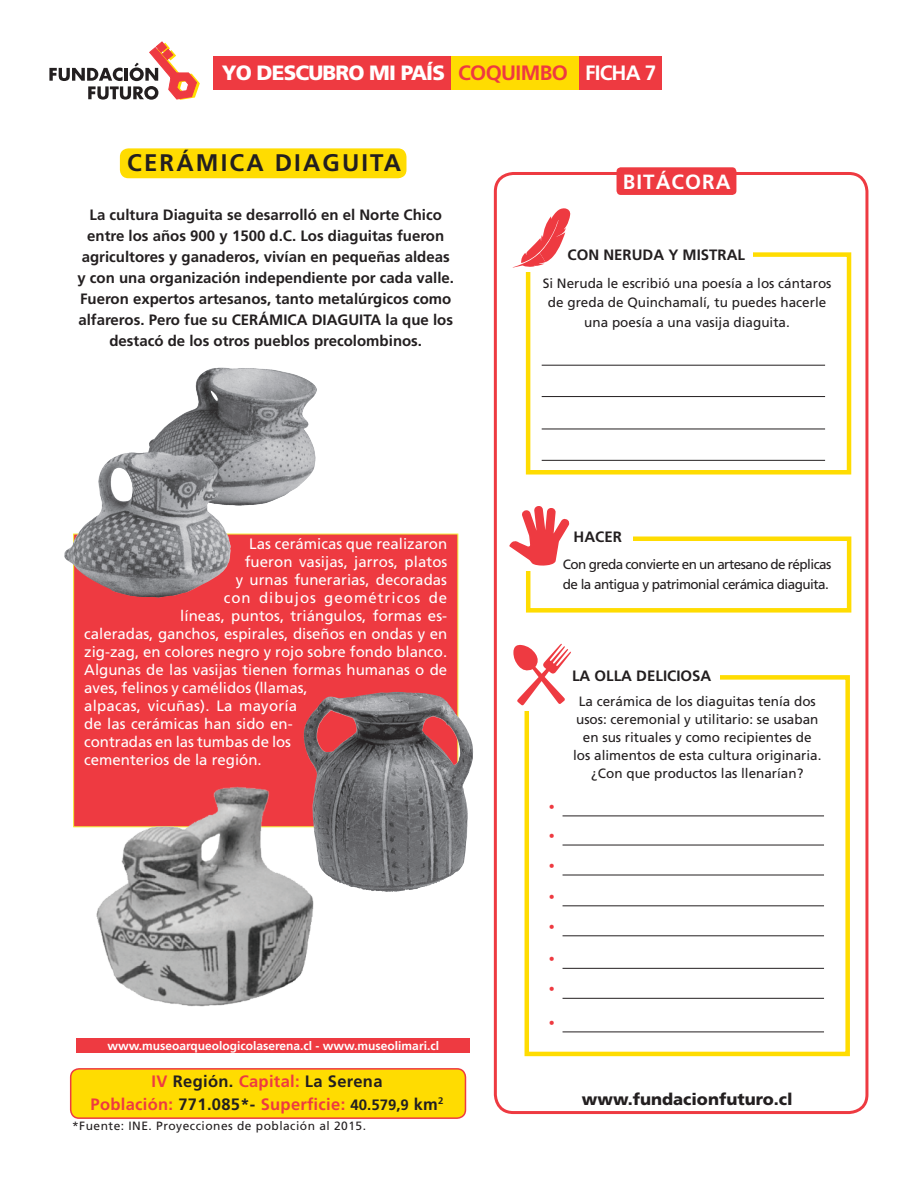
<style>
.page{position:relative;width:918px;height:1188px;background:#fff}
.page>*{position:absolute;margin:0;border:0;box-sizing:border-box;transform-origin:0 0}
.t1{font:700 24px "Frutiger";letter-spacing:.09em;color:#231f20}
.t2{font:900 20.7px "Frutiger";letter-spacing:-.04em;color:#fff}
.t3{font:700 20.7px "Frutiger";letter-spacing:-.03em;color:#ee3a41}
.t4{font:700 20.7px "Frutiger";letter-spacing:-.04em;color:#fff}
.t5{font:700 20.55px "Frutiger";letter-spacing:.05em;color:#fff}
.t6{font:700 16.5px/23.1px "Frutiger";letter-spacing:.02em;color:#ee3a41;text-align:center}
.t7{font:900 16.5px "Frutiger";color:#231f20}
.t8{font:15px "Frutiger";color:#fff}
.t9{font:700 15px/21px "Frutiger";color:#231f20;text-align:center}
.t10{font:15px "Frutiger";letter-spacing:.07em;color:#fff}
.t11{font:13.5px/18px "Frutiger";color:#231f20;text-align:center}
.t12{font:13.5px/19.5px "Frutiger";letter-spacing:-.04em;color:#231f20}
.t13{font:700 12px "Frutiger";color:#fff}
.t14{font:12px "Frutiger";letter-spacing:.04em;color:#231f20}
.t15{font:700 12px "Frutiger";color:#ee3a41}
.s1{color:#231f20}
.s2{font-size:15px;color:#231f20}
</style>
<div class="page">
<div style="left:77px;top:1038px;width:393px;height:15px;background:#ee3a41"></div>
<div style="left:71px;top:1069px;width:394px;height:49px;background:#ffdc01;border-radius:9px"></div>
<div style="left:70px;top:1068px;width:396px;height:51px;border:2px solid #ee3a41;border-radius:9px"></div>
<div style="left:494px;top:172px;width:374px;height:942px;border:3px solid #ee3a41;border-radius:18px"></div>
<div style="left:526px;top:537px;width:325px;height:76px;border:4px solid #ffdc01"></div>
<div style="left:520px;top:527px;width:113px;height:44px;background:#fff"></div>
<svg style="left:49px;top:42px;width:151px;height:58px"></svg>
<div style="left:617px;top:167px;width:119px;height:28px;background:#ee3a41;border-radius:4px"></div>
<div style="left:120px;top:148px;width:286px;height:30px;background:#ffdc01;border-radius:9px"></div>
<div style="left:213px;top:56px;width:239px;height:34px;background:#ee3a41"></div>
<div style="left:578px;top:56px;width:84px;height:34px;background:#ee3a41"></div>
<div style="left:451px;top:56px;width:127px;height:34px;background:#ffdc01"></div>
<svg style="left:509px;top:506px;width:61px;height:68px"></svg>
<hr style="left:542px;top:365px;width:283px;height:1px;background:#231f20">
<hr style="left:542px;top:429px;width:283px;height:1px;background:#231f20">
<hr style="left:542px;top:396px;width:283px;height:1px;background:#231f20">
<hr style="left:542px;top:460px;width:283px;height:1px;background:#231f20">
<div style="left:526px;top:252px;width:325px;height:223px;border:4px solid #ffdc01"></div>
<div style="left:509px;top:242px;width:244px;height:30px;background:#fff"></div>
<svg style="left:514px;top:208px;width:57px;height:59px"></svg>
<div style="left:73px;top:534px;width:385px;height:293px;background:#ee3a41;border:1px solid #f3ec34"></div>
<img style="left:64px;top:367px;width:254px;height:231px">
<img style="left:303px;top:692px;width:141px;height:200px">
<img style="left:90px;top:779px;width:228px;height:228px">
<div style="left:525px;top:675px;width:325px;height:381px;border:4px solid #ffdc01"></div>
<div style="left:518px;top:665px;width:202px;height:46px;background:#fff"></div>
<hr style="left:563px;top:845px;width:261px;height:1px;background:#231f20">
<hr style="left:563px;top:816px;width:261px;height:1px;background:#231f20">
<hr style="left:563px;top:905px;width:261px;height:1px;background:#231f20">
<hr style="left:563px;top:968px;width:261px;height:1px;background:#231f20">
<hr style="left:563px;top:875px;width:261px;height:1px;background:#231f20">
<hr style="left:563px;top:935px;width:261px;height:1px;background:#231f20">
<hr style="left:563px;top:998px;width:261px;height:1px;background:#231f20">
<hr style="left:563px;top:1032px;width:261px;height:1px;background:#231f20">
<svg style="left:513px;top:644px;width:58px;height:62px"></svg>
<h2 class="t2" style="left:222px;top:60px;width:225px">YO DESCUBRO MI PAÍS</h2>
<h2 class="t4" style="left:585px;top:61px;width:73px">FICHA 7</h2>
<h2 class="t3" style="left:458px;top:61px;width:111px">COQUIMBO</h2>
<h1 class="t1" style="left:127px;top:149px;width:275px">CERÁMICA DIAGUITA</h1>
<p class="t9" style="left:77px;top:204px;width:378px">La cultura Diaguita se desarrolló en el Norte Chico entre los años 900 y 1500 d.C. Los diaguitas fueron agricultores y ganaderos, vivían en pequeñas aldeas y con una organización independiente por cada valle.<br>Fueron expertos artesanos, tanto metalúrgicos como alfareros. Pero fue su CERÁMICA DIAGUITA la que los destacó de los otros pueblos precolombinos.</p>
<p class="t8" style="left:249px;top:535px;width:200px">Las cerámicas que realizaron</p>
<p class="t8" style="left:245px;top:553px;width:204px">fueron vasijas, jarros, platos</p>
<p class="t8" style="left:236px;top:571px;width:213px">y urnas funerarias, decoradas</p>
<p class="t10" style="left:224px;top:589px;width:225px">con dibujos geométricos de</p>
<p class="t8" style="left:180px;top:607px;width:269px">líneas, puntos, triángulos, formas es-</p>
<p class="t8" style="left:84px;top:625px;width:365px">caleradas, ganchos, espirales, diseños en ondas y en</p>
<p class="t8" style="left:84px;top:643px;width:365px">zig-zag, en colores negro y rojo sobre fondo blanco.</p>
<p class="t8" style="left:84px;top:661px;width:365px">Algunas de las vasijas tienen formas humanas o de</p>
<p class="t8" style="left:84px;top:679px;width:225px">aves, felinos y camélidos (llamas,</p>
<p class="t8" style="left:84px;top:697px;width:215px">alpacas, vicuñas). La mayoría</p>
<p class="t8" style="left:84px;top:715px;width:210px">de las cerámicas han sido en-</p>
<p class="t8" style="left:84px;top:733px;width:208px">contradas en las tumbas de los</p>
<p class="t8" style="left:84px;top:751px;width:179px">cementerios de la región.</p>
<p class="t13" style="left:107px;top:1039px;width:333px">www.museoarqueologicolaserena.cl - www.museolimari.cl</p>
<p class="t6" style="left:91px;top:1070px;width:355px">IV <span class="s1">Región.</span> Capital: <span class="s1">La Serena<br></span>Población: <span class="s1">771.085*-</span> Superficie: <span class="s2">40.579,9</span> <span class="s1">km</span><sup>2</sup></p>
<p class="t14" style="left:72px;top:1119px;width:295px">*Fuente: INE. Proyecciones de población al 2015.</p>
<h3 class="t5" style="left:623px;top:169px;width:109px">BITÁCORA</h3>
<p class="t9" style="left:568px;top:244px;width:179px">CON NERUDA Y MISTRAL</p>
<p class="t11" style="left:543px;top:273px;width:290px;line-height:19.5px">Si Neruda le escribió una poesía a los cántaros de greda de Quinchamalí, tu puedes hacerle una poesía a una vasija diaguita.</p>
<p class="t9" style="left:574px;top:526px;width:50px">HACER</p>
<p class="t12" style="left:563px;top:555px;width:270px">Con greda convierte en un artesano de réplicas de la antigua y patrimonial cerámica diaguita.</p>
<p class="t15" style="left:549px;top:800px;width:7px">•</p>
<p class="t15" style="left:549px;top:829px;width:7px">•</p>
<p class="t15" style="left:549px;top:859px;width:7px">•</p>
<p class="t15" style="left:549px;top:890px;width:7px">•</p>
<p class="t15" style="left:549px;top:920px;width:7px">•</p>
<p class="t15" style="left:549px;top:952px;width:7px">•</p>
<p class="t15" style="left:549px;top:982px;width:7px">•</p>
<p class="t15" style="left:549px;top:1016px;width:7px">•</p>
<p class="t9" style="left:572px;top:665px;width:141px">LA OLLA DELICIOSA</p>
<p class="t11" style="left:573px;top:692px;width:250px">La cerámica de los diaguitas tenía dos usos: ceremonial y utilitario: se usaban en sus rituales y como recipientes de los alimentos de esta cultura originaria. ¿Con que productos las llenarían?</p>
<p class="t7" style="left:582px;top:1089px;width:212px">www.fundacionfuturo.cl</p>
</div>
